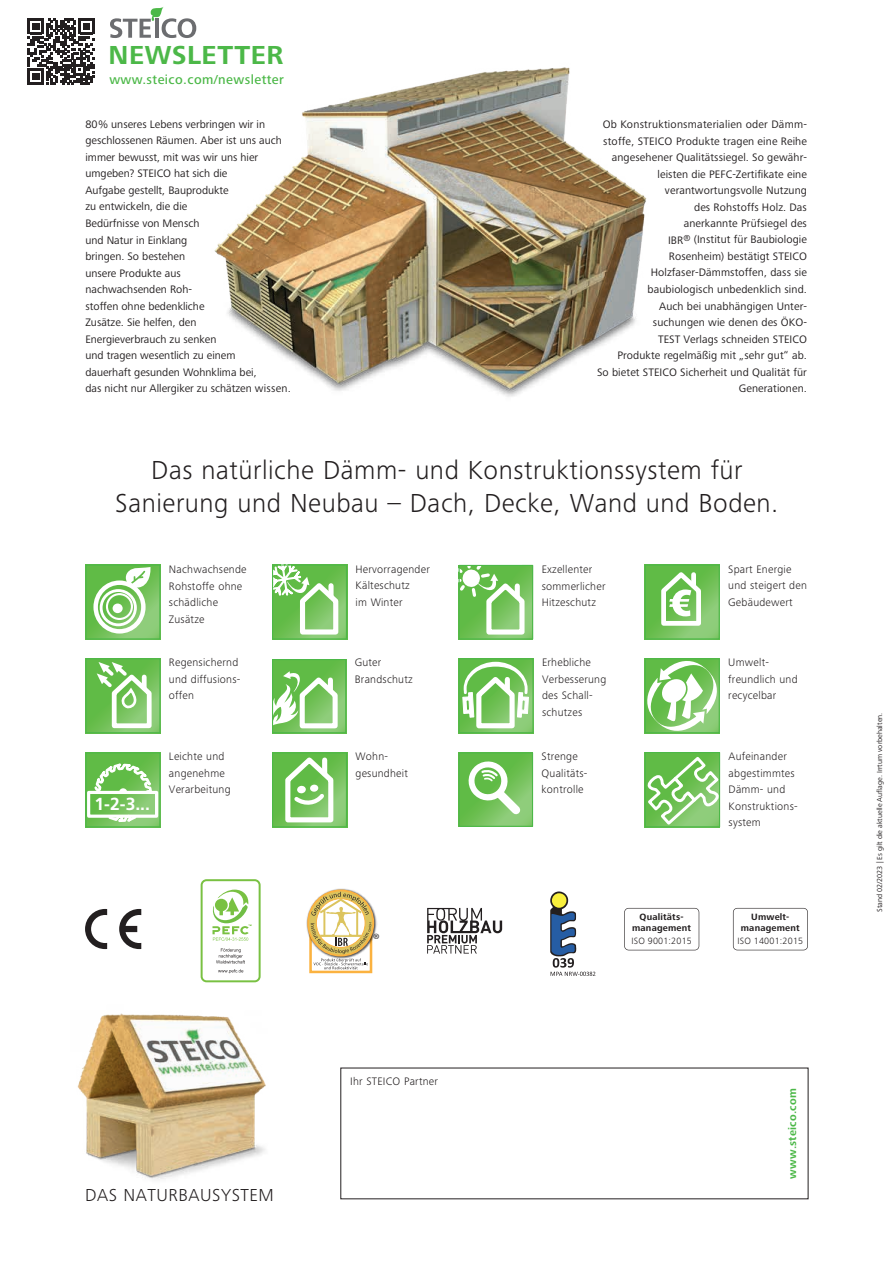
<style>
.page{position:relative;width:893px;height:1263px;background:#fff}
.page>*{position:absolute;margin:0;border:0;box-sizing:border-box;transform-origin:0 0}
.t1{font:300 27px/33px "Frutiger Next LTW1 G";letter-spacing:.02em;color:#231f20;text-align:center}
.t2{font:700 27px "Frutiger Next LTW1 G";letter-spacing:.02em;color:#4cb848}
.t3{font:300 18px "Frutiger Next LTW1 G";letter-spacing:.03em;color:#231f20}
.t4{font:700 17.4px "Frutiger";color:#fff}
.t5{font:300 16.65px "Myriad Pro";color:#231f20}
.t6{font:500 13.5px "Frutiger Next LTW1 G";letter-spacing:.03em;color:#4cb848}
.t7{font:11.25px/16.5px "Frutiger Next LTW1 G";letter-spacing:.01em;color:#231f20}
.t8{font:300 11.25px/16.5px "Frutiger Next LTW1 G";letter-spacing:.02em;color:#231f20}
.t9{font:700 11.25px "Frutiger Next LTW1 G";letter-spacing:.02em;color:#4cb848}
.t10{font:700 9.45px/11.4px "Frutiger Next LTW1 G";letter-spacing:.02em;color:#231f20;text-align:center}
.t11{font:300 9.45px "Frutiger Next LTW1 G";letter-spacing:.02em;color:#231f20}
.t12{font:7.5px "Frutiger Next LTW1 G";color:#231f20}
</style>
<div class="page">
<svg style="left:87px;top:566px;width:71px;height:71px"></svg>
<div style="left:85px;top:564px;width:75px;height:75px;border:1px solid #4cb848"></div>
<svg style="left:461px;top:567px;width:70px;height:70px"></svg>
<div style="left:459px;top:565px;width:74px;height:74px;border:1px solid #4cb848"></div>
<svg style="left:274px;top:661px;width:70px;height:70px"></svg>
<div style="left:272px;top:659px;width:74px;height:74px;border:1px solid #4cb848"></div>
<svg style="left:274px;top:566px;width:71px;height:71px"></svg>
<div style="left:272px;top:564px;width:75px;height:75px;border:1px solid #4cb848"></div>
<svg style="left:461px;top:660px;width:71px;height:71px"></svg>
<div style="left:459px;top:658px;width:75px;height:75px;border:1px solid #4cb848"></div>
<svg style="left:87px;top:660px;width:71px;height:71px"></svg>
<div style="left:85px;top:658px;width:75px;height:75px;border:1px solid #4cb848"></div>
<svg style="left:647px;top:660px;width:71px;height:71px"></svg>
<div style="left:645px;top:658px;width:75px;height:75px;border:1px solid #4cb848"></div>
<svg style="left:274px;top:754px;width:71px;height:71px"></svg>
<div style="left:297px;top:785px;width:9px;height:8px;background:#fff;border-radius:50%"></div>
<div style="left:310px;top:784px;width:8px;height:8px;background:#fff;border-radius:50%"></div>
<div style="left:272px;top:752px;width:75px;height:75px;border:1px solid #4cb848"></div>
<svg style="left:87px;top:754px;width:71px;height:71px"></svg>
<div style="left:85px;top:752px;width:75px;height:75px;border:1px solid #4cb848"></div>
<svg style="left:461px;top:754px;width:70px;height:71px"></svg>
<div style="left:459px;top:752px;width:74px;height:75px;border:1px solid #4cb848"></div>
<svg style="left:647px;top:754px;width:71px;height:71px"></svg>
<div style="left:645px;top:752px;width:75px;height:75px;border:1px solid #4cb848"></div>
<svg style="left:647px;top:566px;width:71px;height:71px"></svg>
<div style="left:691px;top:575px;width:5px;height:11px;background:#fff"></div>
<div style="left:645px;top:564px;width:75px;height:75px;border:1px solid #4cb848"></div>
<img style="left:77px;top:982px;width:189px;height:198px">
<img style="left:214px;top:67px;width:433px;height:330px">
<div style="left:19px;top:0;width:278px;height:97px;background:#fff"></div>
<svg style="left:110px;top:7px;width:86px;height:31px"></svg>
<svg style="left:28px;top:18px;width:66px;height:67px"></svg>
<svg style="left:119px;top:909px;width:22px;height:40px"></svg>
<svg style="left:85px;top:909px;width:22px;height:40px"></svg>
<div style="left:201px;top:879px;width:60px;height:103px;border:2px solid #79c142;border-radius:5px"></div>
<svg style="left:216px;top:948px;width:29px;height:15px"></svg>
<svg style="left:218px;top:969px;width:25px;height:4px"></svg>
<svg style="left:212px;top:890px;width:40px;height:51px"></svg>
<div style="left:309px;top:931px;width:63px;height:42px;border:3px solid #fbb240"></div>
<img style="left:306px;top:888px;width:71px;height:72px">
<div style="left:307px;top:889px;width:67px;height:67px;border:2px solid #fbb240;border-radius:50%"></div>
<svg style="left:311px;top:892px;width:60px;height:77px"></svg>
<svg style="left:427px;top:908px;width:75px;height:45px"></svg>
<svg style="left:550px;top:891px;width:45px;height:85px"></svg>
<svg style="left:624px;top:908px;width:75px;height:42px"></svg>
<svg style="left:733px;top:908px;width:75px;height:42px"></svg>
<h1 class="t2" style="left:109px;top:39px;width:176px">NEWSLETTER</h1>
<p class="t6" style="left:109px;top:72px;width:176px">www.steico.com/newsletter</p>
<p class="t7" style="left:85px;top:116px;width:207px">80% unseres Lebens verbringen wir in geschlossenen Räumen. Aber ist uns auch immer bewusst, mit was wir uns hier umgeben? STEICO hat sich die<br>Aufgabe gestellt, Bauprodukte<br>zu entwickeln, die die<br>Bedürfnisse von Mensch<br>und Natur in Einklang<br>bringen. So bestehen<br>unsere Produkte aus<br>nachwachsenden Roh-<br>stoffen ohne bedenkliche<br>Zusätze. Sie helfen, den<br>Energieverbrauch zu senken<br>und tragen wesentlich zu einem<br>dauerhaft gesunden Wohnklima bei,<br>das nicht nur Allergiker zu schätzen wissen.</p>
<p class="t7" style="left:597px;top:116px;width:211px;text-align:right">Ob Konstruktionsmaterialien oder Dämm&shy;stoffe, STEICO Produkte tragen eine Reihe angesehener Qualitätssiegel. So gewähr&shy;leisten die PEFC-Zertifikate eine verantwortungsvolle Nutzung<br>des Rohstoffs Holz. Das<br>anerkannte Prüfsiegel des<br>IBR<sup>®</sup> (Institut für Baubiologie<br>Rosenheim) bestätigt STEICO Holzfaser-Dämmstoffen, dass sie baubiologisch unbedenklich sind.<br>Auch bei unabhängigen Unter-<br>suchungen wie denen des ÖKO-<br>TEST Verlags schneiden STEICO<br>Produkte regelmäßig mit „sehr gut“ ab.<br>So bietet STEICO Sicherheit und Qualität für Generationen.</p>
<h1 class="t1" style="left:115px;top:453px;width:659px">Das natürliche Dämm- und Konstruktionssystem für<br>Sanierung und Neubau – Dach, Decke, Wand und Boden.</h1>
<h3 class="t4" style="left:95px;top:794px;width:57px">1-2-3...</h3>
<p class="t8" style="left:169px;top:561px;width:79px">Nachwachsende<br>Rohstoffe ohne schädliche<br>Zusätze</p>
<p class="t8" style="left:355px;top:561px;width:76px">Hervorragender<br>Kälteschutz<br>im Winter</p>
<p class="t8" style="left:542px;top:561px;width:65px">Exzellenter sommerlicher<br>Hitzeschutz</p>
<p class="t8" style="left:542px;top:654px;width:66px">Erhebliche<br>Verbesserung des Schall&shy;schutzes</p>
<p class="t8" style="left:728px;top:561px;width:80px">Spart Energie und steigert den<br>Gebäudewert</p>
<p class="t8" style="left:169px;top:654px;width:72px;text-align:justify">Regensichernd und diffusions&shy;offen</p>
<p class="t8" style="left:728px;top:654px;width:71px">Umwelt&shy;freundlich und recycelbar</p>
<p class="t8" style="left:355px;top:654px;width:59px">Guter<br>Brandschutz</p>
<p class="t8" style="left:169px;top:748px;width:63px">Leichte und angenehme<br>Verarbeitung</p>
<p class="t8" style="left:355px;top:748px;width:54px">Wohn&shy;gesundheit</p>
<p class="t8" style="left:542px;top:748px;width:47px">Strenge<br>Qualitäts&shy;kontrolle</p>
<p class="t8" style="left:729px;top:748px;width:68px">Aufeinander abgestimmtes<br>Dämm- und<br>Konstruktions--- system</p>
<h3 class="t5" style="left:373px;top:930px;width:8px">®</h3>
<p class="t10" style="left:632px;top:911px;width:61px">Qualitäts&shy;management</p>
<p class="t11" style="left:631px;top:935px;width:62px">ISO 9001:2015</p>
<p class="t10" style="left:741px;top:911px;width:61px">Umwelt&shy;management</p>
<p class="t11" style="left:737px;top:935px;width:67px">ISO 14001:2015</p>
<p class="t8" style="left:350px;top:1073px;width:89px">Ihr STEICO Partner</p>
<p class="t9" style="left:786px;top:1178px;width:92px;rotate:-90deg">www.steico.com</p>
<h2 class="t3" style="left:85px;top:1184px;width:190px">DAS NATURBAUSYSTEM</h2>
<p class="t12" style="left:875px;top:912px;width:201px;rotate:-90deg">Stand 02/2023 | Es gilt die aktuelle Auflage. Irrtum vorbehalten.</p>
</div>
